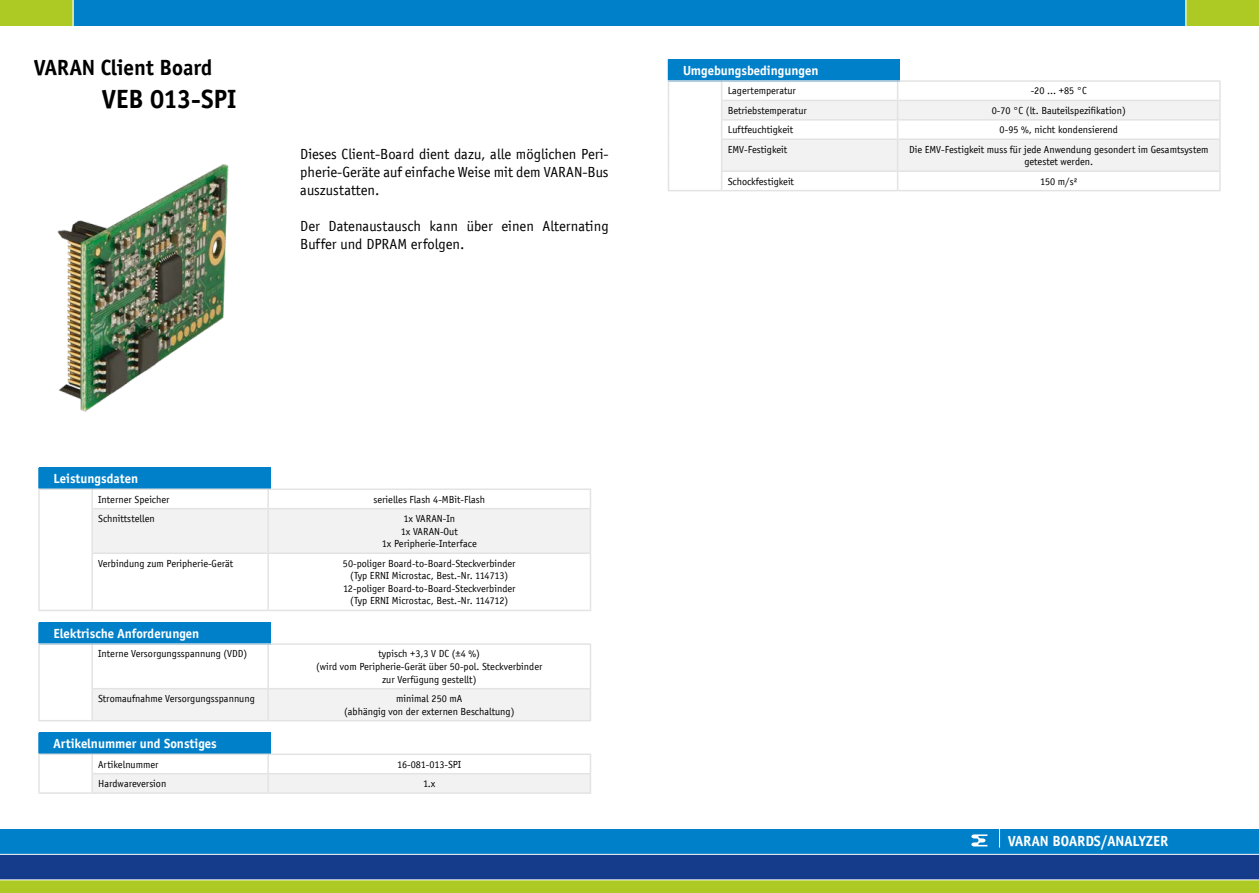
<style>
.page{position:relative;width:1259px;height:893px;background:#fff}
.page>*{position:absolute;margin:0;border:0;box-sizing:border-box;transform-origin:0 0}
.t1{font:700 27px "Officina Sans EF";color:#000}
.t2{font:700 22.5px "Officina Sans EF";color:#000}
.t3{font:15px/18px "Officina Sans EF";color:#000;text-align:justify}
.t4{font:700 15px "Officina Sans EF";color:#fff}
.t5{font:700 13.5px "Officina Sans EF";color:#fff}
.t6{font:10.5px/12.6px "Officina Sans EF";color:#000;text-align:center}
</style>
<div class="page">
<div style="left:0;top:0;width:1259px;height:26px;background:#0080c9"></div>
<div style="left:1185px;top:0;width:74px;height:26px;background:#adca24"></div>
<svg style="left:1185px;top:0;width:1px;height:26px"></svg>
<div style="left:0;top:0;width:73px;height:26px;background:#adca24"></div>
<hr style="left:73px;top:0;width:1px;height:39px;background:#fff">
<div style="left:0;top:829px;width:1259px;height:26px;background:#0080c9"></div>
<div style="left:0;top:855px;width:1259px;height:24px;background:#143c8a"></div>
<hr style="left:0;top:854px;width:1259px;height:1px;background:#fff">
<div style="left:0;top:880px;width:1259px;height:13px;background:#adca24"></div>
<svg style="left:971px;top:834px;width:16px;height:12px"></svg>
<div style="left:669px;top:60px;width:231px;height:20px;background:#0080c9"></div>
<hr style="left:721px;top:190px;width:176px;height:1px;background:#e3e3e3">
<hr style="left:721px;top:80px;width:176px;height:2px;background:#e3e3e3">
<hr style="left:897px;top:80px;width:323px;height:2px;background:#e3e3e3">
<hr style="left:897px;top:190px;width:323px;height:1px;background:#e3e3e3">
<hr style="left:668px;top:80px;width:53px;height:2px;background:#e3e3e3">
<svg style="left:668px;top:60px;width:1px;height:79px"></svg>
<hr style="left:668px;top:139px;width:1px;height:32px;background:#e3e3e3">
<svg style="left:668px;top:171px;width:1px;height:19px"></svg>
<svg style="left:721px;top:82px;width:499px;height:108px"></svg>
<hr style="left:668px;top:190px;width:53px;height:1px;background:#e3e3e3">
<svg style="left:999px;top:829px;width:1px;height:18px"></svg>
<div style="left:40px;top:733px;width:231px;height:20px;background:#0080c9"></div>
<hr style="left:92px;top:792px;width:176px;height:2px;background:#e3e3e3">
<hr style="left:268px;top:792px;width:323px;height:2px;background:#e3e3e3">
<hr style="left:38px;top:733px;width:2px;height:20px;background:#0080c9">
<hr style="left:92px;top:753px;width:176px;height:2px;background:#e3e3e3">
<hr style="left:268px;top:753px;width:323px;height:2px;background:#e3e3e3">
<hr style="left:38px;top:753px;width:54px;height:2px;background:#e3e3e3">
<svg style="left:38px;top:755px;width:2px;height:37px"></svg>
<svg style="left:91px;top:755px;width:500px;height:37px"></svg>
<hr style="left:38px;top:792px;width:54px;height:2px;background:#e3e3e3">
<div style="left:40px;top:468px;width:231px;height:20px;background:#0080c9"></div>
<hr style="left:91px;top:552px;width:177px;height:2px;background:#e3e3e3">
<hr style="left:268px;top:552px;width:323px;height:2px;background:#e3e3e3">
<hr style="left:267px;top:554px;width:2px;height:56px;background:#e3e3e3">
<hr style="left:590px;top:554px;width:1px;height:56px;background:#e3e3e3">
<hr style="left:92px;top:610px;width:176px;height:1px;background:#e3e3e3">
<hr style="left:268px;top:610px;width:323px;height:1px;background:#e3e3e3">
<hr style="left:38px;top:468px;width:2px;height:20px;background:#0080c9">
<hr style="left:92px;top:488px;width:176px;height:2px;background:#e3e3e3">
<hr style="left:268px;top:488px;width:323px;height:2px;background:#e3e3e3">
<hr style="left:38px;top:488px;width:54px;height:2px;background:#e3e3e3">
<svg style="left:38px;top:490px;width:2px;height:19px"></svg>
<svg style="left:91px;top:490px;width:500px;height:63px"></svg>
<hr style="left:38px;top:509px;width:2px;height:44px;background:#e3e3e3">
<hr style="left:91px;top:509px;width:2px;height:43px;background:#e3e3e3">
<hr style="left:38px;top:553px;width:2px;height:57px;background:#e3e3e3">
<hr style="left:91px;top:554px;width:2px;height:56px;background:#e3e3e3">
<hr style="left:38px;top:610px;width:54px;height:1px;background:#e3e3e3">
<div style="left:40px;top:623px;width:231px;height:20px;background:#0080c9"></div>
<div style="left:93px;top:689px;width:497px;height:31px;background:#f2f2f2"></div>
<hr style="left:267px;top:645px;width:2px;height:43px;background:#e3e3e3">
<hr style="left:91px;top:688px;width:177px;height:1px;background:#e3e3e3">
<hr style="left:268px;top:688px;width:323px;height:1px;background:#e3e3e3">
<hr style="left:267px;top:689px;width:2px;height:31px;background:#e3e3e3">
<hr style="left:590px;top:645px;width:1px;height:43px;background:#e3e3e3">
<hr style="left:590px;top:689px;width:1px;height:31px;background:#e3e3e3">
<hr style="left:92px;top:720px;width:176px;height:1px;background:#e3e3e3">
<hr style="left:268px;top:720px;width:323px;height:1px;background:#e3e3e3">
<hr style="left:38px;top:623px;width:2px;height:20px;background:#0080c9">
<hr style="left:92px;top:643px;width:176px;height:2px;background:#e3e3e3">
<hr style="left:268px;top:643px;width:323px;height:2px;background:#e3e3e3">
<hr style="left:38px;top:643px;width:54px;height:2px;background:#e3e3e3">
<hr style="left:38px;top:645px;width:2px;height:44px;background:#e3e3e3">
<hr style="left:91px;top:645px;width:2px;height:43px;background:#e3e3e3">
<hr style="left:38px;top:689px;width:2px;height:31px;background:#e3e3e3">
<hr style="left:91px;top:689px;width:2px;height:31px;background:#e3e3e3">
<hr style="left:38px;top:720px;width:54px;height:1px;background:#e3e3e3">
<img style="left:57px;top:164px;width:172px;height:248px">
<h2 class="t2" style="left:34px;top:54px;width:180px">VARAN Client Board</h2>
<h1 class="t1" style="left:102px;top:83px;width:136px">VEB 013-SPI</h1>
<h3 class="t3" style="left:300px;top:146px;width:310px">Dieses Client-Board dient dazu, alle möglichen Peri&shy;pherie-Geräte auf einfache Weise mit dem VARAN-Bus auszustatten.</h3>
<h3 class="t3" style="left:300px;top:218px;width:310px">Der Datenaustausch kann über einen Alternating<br>Buffer und DPRAM erfolgen.</h3>
<p class="t5" style="left:683px;top:62px;width:137px">Umgebungsbedingungen</p>
<p class="t6" style="left:727px;top:85px;width:70px">Lagertemperatur</p>
<p class="t6" style="left:1030px;top:85px;width:58px">-20 ... +85 °C</p>
<p class="t6" style="left:727px;top:104px;width:81px">Betriebstemperatur</p>
<p class="t6" style="left:991px;top:104px;width:136px">0-70 °C (lt. Bauteilspezifikation)</p>
<p class="t6" style="left:727px;top:124px;width:67px">Luftfeuchtigkeit</p>
<p class="t6" style="left:999px;top:124px;width:120px">0-95 %, nicht kondensierend</p>
<p class="t6" style="left:727px;top:143px;width:61px">EMV-Festigkeit</p>
<p class="t6" style="left:909px;top:143px;width:301px">Die EMV-Festigkeit muss für jede Anwendung gesondert im Gesamtsystem getestet werden.</p>
<p class="t6" style="left:727px;top:175px;width:68px">Schockfestigkeit</p>
<p class="t6" style="left:1040px;top:175px;width:39px">150 m/s²</p>
<p class="t5" style="left:54px;top:471px;width:86px">Leistungsdaten</p>
<p class="t6" style="left:98px;top:493px;width:73px">Interner Speicher</p>
<p class="t6" style="left:373px;top:493px;width:113px">serielles Flash 4-MBit-Flash</p>
<p class="t6" style="left:98px;top:512px;width:58px">Schnittstellen</p>
<p class="t6" style="left:382px;top:512px;width:97px">1x VARAN-In<br>1x VARAN-Out<br>1x Peripherie-Interface</p>
<p class="t6" style="left:98px;top:557px;width:137px">Verbindung zum Peripherie-Gerät</p>
<p class="t6" style="left:343px;top:557px;width:174px">50-poliger Board-to-Board-Steckverbinder (Typ ERNI Microstac, Best.-Nr. 114713)<br>12-poliger Board-to-Board-Steckverbinder (Typ ERNI Microstac, Best.-Nr. 114712)</p>
<p class="t5" style="left:54px;top:625px;width:147px">Elektrische Anforderungen</p>
<p class="t6" style="left:98px;top:648px;width:151px">Interne Versorgungsspannung (VDD)</p>
<p class="t6" style="left:316px;top:648px;width:228px">typisch +3,3 V DC (±4 %)<br>(wird vom Peripherie-Gerät über 50-pol. Steckverbinder zur Verfügung gestellt)</p>
<p class="t6" style="left:98px;top:692px;width:158px">Stromaufnahme Versorgungsspannung</p>
<p class="t6" style="left:344px;top:692px;width:172px">minimal 250 mA<br>(abhängig von der externen Beschaltung)</p>
<p class="t5" style="left:54px;top:736px;width:165px">Artikelnummer und Sonstiges</p>
<p class="t6" style="left:98px;top:758px;width:62px">Artikelnummer</p>
<p class="t6" style="left:397px;top:758px;width:65px">16-081-013-SPI</p>
<p class="t6" style="left:98px;top:777px;width:70px">Hardwareversion</p>
<p class="t6" style="left:423px;top:777px;width:14px">1.x</p>
<h3 class="t4" style="left:1008px;top:832px;width:162px">VARAN BOARDS/ANALYZER</h3>
</div>
